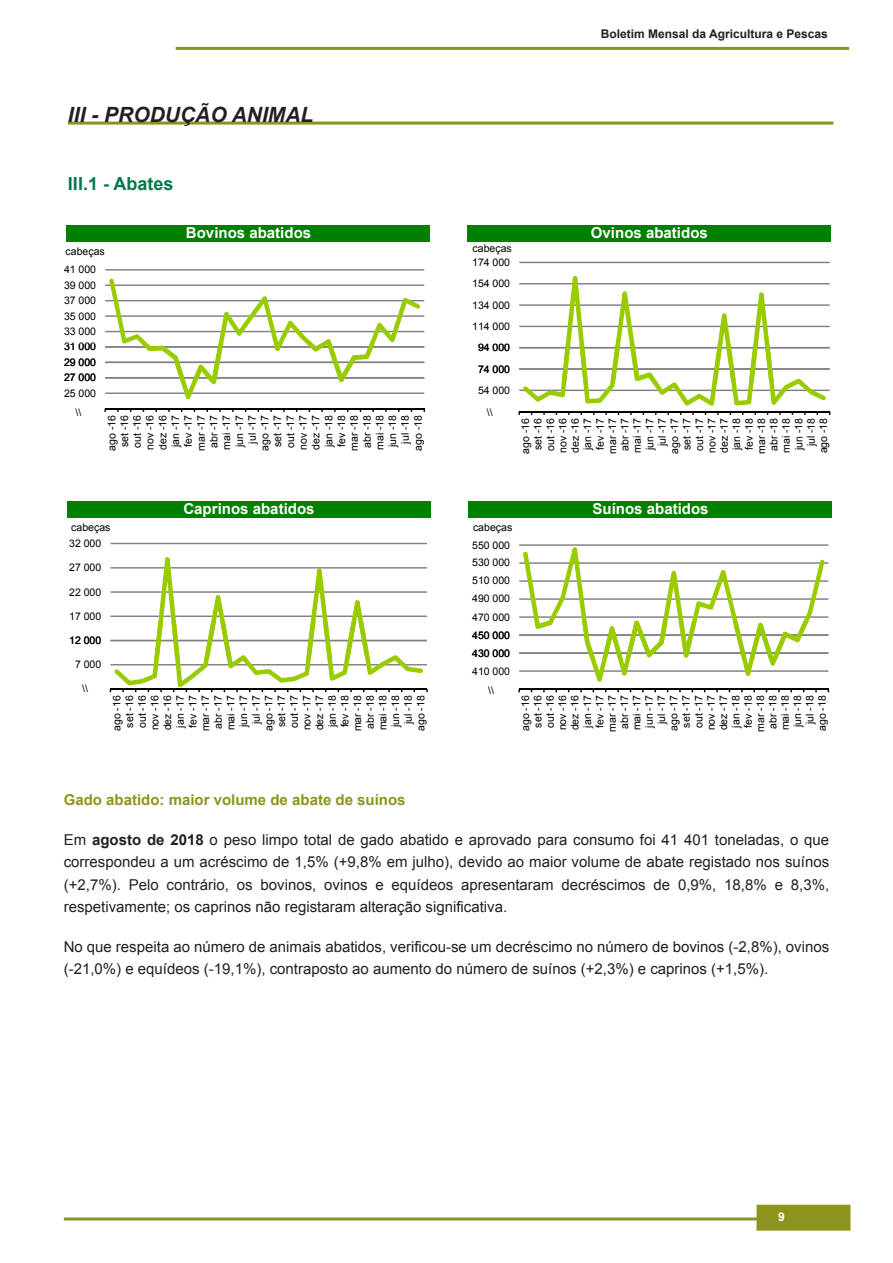
<style>
.page{position:relative;width:893px;height:1263px;background:#fff}
.page>*{position:absolute;margin:0;border:0;box-sizing:border-box;transform-origin:0 0}
.t1{font:italic 700 21px "Arial";color:#231f20}
.t2{font:700 18px "Arial";color:#007a48}
.t3{font:15px/22.5px "Arial";color:#231f20;text-align:justify}
.t4{font:700 15px "Arial";color:#fff}
.t5{font:700 15px "Arial";color:#8d941e}
.t6{font:700 12px "Arial";color:#231f20}
.t7{font:700 12px "Arial";color:#fff}
.t8{font:10.5px/12.8px "Arial";color:#000;text-align:right}
.s1{font-weight:700}
</style>
<div class="page">
<hr style="left:64px;top:1217px;width:765px;height:3px;background:#8d941e">
<div style="left:756px;top:1205px;width:94px;height:26px;background:#8d941e;border:2px solid #8d941e"></div>
<hr style="left:176px;top:47px;width:673px;height:3px;background:#8d941e">
<hr style="left:68px;top:122px;width:765px;height:3px;background:#8d941e">
<div style="left:66px;top:225px;width:364px;height:17px;background:#008000"></div>
<hr style="left:105px;top:269px;width:319px;height:2px;background:#808080">
<hr style="left:105px;top:284px;width:319px;height:2px;background:#808080">
<hr style="left:105px;top:300px;width:319px;height:1px;background:#808080">
<hr style="left:105px;top:315px;width:319px;height:2px;background:#808080">
<hr style="left:105px;top:331px;width:319px;height:1px;background:#808080">
<hr style="left:105px;top:346px;width:319px;height:2px;background:#808080">
<hr style="left:105px;top:362px;width:319px;height:1px;background:#808080">
<hr style="left:105px;top:377px;width:319px;height:2px;background:#808080">
<hr style="left:105px;top:392px;width:319px;height:2px;background:#808080">
<hr style="left:105px;top:408px;width:319px;height:1px;background:#000">
<svg style="left:109px;top:279px;width:311px;height:120px"></svg>
<div style="left:467px;top:225px;width:364px;height:17px;background:#008000"></div>
<hr style="left:519px;top:262px;width:311px;height:1px;background:#808080">
<hr style="left:519px;top:283px;width:311px;height:1px;background:#808080">
<hr style="left:519px;top:304px;width:311px;height:2px;background:#808080">
<hr style="left:519px;top:326px;width:311px;height:1px;background:#808080">
<hr style="left:519px;top:347px;width:311px;height:1px;background:#808080">
<hr style="left:519px;top:368px;width:311px;height:2px;background:#808080">
<hr style="left:519px;top:390px;width:311px;height:1px;background:#808080">
<hr style="left:519px;top:411px;width:311px;height:1px;background:#000">
<svg style="left:523px;top:276px;width:303px;height:130px"></svg>
<div style="left:67px;top:501px;width:364px;height:17px;background:#008000"></div>
<hr style="left:110px;top:543px;width:317px;height:1px;background:#808080">
<svg style="left:110px;top:557px;width:318px;height:135px"></svg>
<div style="left:468px;top:501px;width:364px;height:17px;background:#008000"></div>
<hr style="left:519px;top:544px;width:309px;height:2px;background:#808080">
<hr style="left:519px;top:562px;width:309px;height:2px;background:#808080">
<hr style="left:519px;top:580px;width:309px;height:2px;background:#808080">
<hr style="left:519px;top:598px;width:309px;height:2px;background:#808080">
<hr style="left:519px;top:616px;width:309px;height:2px;background:#808080">
<hr style="left:519px;top:634px;width:309px;height:2px;background:#808080">
<hr style="left:519px;top:652px;width:309px;height:2px;background:#808080">
<hr style="left:519px;top:670px;width:309px;height:2px;background:#808080">
<hr style="left:519px;top:688px;width:309px;height:2px;background:#000">
<svg style="left:523px;top:547px;width:302px;height:135px"></svg>
<h1 class="t1" style="left:68px;top:101px;width:247px">III - PRODUÇÃO ANIMAL</h1>
<h2 class="t2" style="left:68px;top:171px;width:107px">III.1 - Abates</h2>
<p class="t8" style="left:66px;top:245px;width:41px">cabeças</p>
<p class="t8" style="left:64px;top:263px;width:34px">41 000</p>
<p class="t8" style="left:64px;top:279px;width:34px">39 000</p>
<p class="t8" style="left:64px;top:294px;width:34px">37 000</p>
<p class="t8" style="left:64px;top:310px;width:34px">35 000</p>
<p class="t8" style="left:64px;top:325px;width:34px">33 000</p>
<p class="t8" style="left:64px;top:340px;width:34px">31 000</p>
<p class="t8" style="left:64px;top:356px;width:34px">29 000</p>
<p class="t8" style="left:64px;top:371px;width:34px">27 000</p>
<p class="t8" style="left:64px;top:387px;width:34px">25 000</p>
<h3 class="t4" style="left:186px;top:223px;width:127px">Bovinos abatidos</h3>
<p class="t8" style="left:75px;top:406px;width:7px">\\</p>
<p class="t8" style="left:105px;top:451px;width:38px;rotate:-90deg">ago -16 set -16 out -16 nov -16 dez -16 jan -17 fev -17 mar -17 abr -17 mai -17 jun -17 jul -17 ago -17 set -17 out -17 nov -17 dez -17 jan -18 fev -18 mar -18 abr -18 mai -18 jun -18 jul -18 ago -18</p>
<h3 class="t4" style="left:183px;top:499px;width:133px">Caprinos abatidos</h3>
<p class="t8" style="left:71px;top:521px;width:41px">cabeças</p>
<p class="t8" style="left:69px;top:537px;width:34px">32 000</p>
<p class="t8" style="left:69px;top:561px;width:34px">27 000</p>
<p class="t8" style="left:69px;top:586px;width:34px">22 000</p>
<p class="t8" style="left:69px;top:610px;width:34px">17 000</p>
<p class="t8" style="left:69px;top:634px;width:34px">12 000</p>
<p class="t8" style="left:75px;top:658px;width:28px">7 000</p>
<p class="t8" style="left:82px;top:682px;width:7px">\\</p>
<p class="t8" style="left:111px;top:731px;width:38px;rotate:-90deg">ago -16 set -16 out -16 nov -16 dez -16 jan -17 fev -17 mar -17 abr -17 mai -17 jun -17 jul -17 ago -17 set -17 out -17 nov -17 dez -17 jan -18 fev -18 mar -18 abr -18 mai -18 jun -18 jul -18 ago -18</p>
<p class="t6" style="left:601px;top:26px;width:228px">Boletim Mensal da Agricultura e Pescas</p>
<p class="t8" style="left:473px;top:242px;width:41px">cabeças</p>
<p class="t8" style="left:472px;top:256px;width:39px">174 000</p>
<p class="t8" style="left:472px;top:277px;width:39px">154 000</p>
<p class="t8" style="left:472px;top:299px;width:39px">134 000</p>
<p class="t8" style="left:472px;top:320px;width:39px">114 000</p>
<p class="t8" style="left:478px;top:341px;width:34px">94 000</p>
<p class="t8" style="left:478px;top:363px;width:34px">74 000</p>
<p class="t8" style="left:478px;top:384px;width:34px">54 000</p>
<p class="t8" style="left:487px;top:406px;width:7px">\\</p>
<h3 class="t4" style="left:591px;top:223px;width:118px">Ovinos abatidos</h3>
<p class="t8" style="left:519px;top:454px;width:38px;rotate:-90deg">ago -16 set -16 out -16 nov -16 dez -16 jan -17 fev -17 mar -17 abr -17 mai -17 jun -17 jul -17 ago -17 set -17 out -17 nov -17 dez -17 jan -18 fev -18 mar -18 abr -18 mai -18 jun -18 jul -18 ago -18</p>
<p class="t8" style="left:473px;top:521px;width:41px">cabeças</p>
<p class="t8" style="left:472px;top:538px;width:39px">550 000</p>
<p class="t8" style="left:472px;top:556px;width:39px">530 000</p>
<p class="t8" style="left:472px;top:574px;width:39px">510 000</p>
<p class="t8" style="left:472px;top:592px;width:39px">490 000</p>
<p class="t8" style="left:472px;top:611px;width:39px">470 000</p>
<p class="t8" style="left:472px;top:629px;width:39px">450 000</p>
<p class="t8" style="left:472px;top:647px;width:39px">430 000</p>
<p class="t8" style="left:472px;top:665px;width:39px">410 000</p>
<p class="t8" style="left:488px;top:684px;width:7px">\\</p>
<h3 class="t4" style="left:593px;top:499px;width:118px">Suínos abatidos</h3>
<p class="t8" style="left:519px;top:732px;width:38px;line-height:12.3px;rotate:-90deg">ago -16 set -16 out -16 nov -16 dez -16 jan -17 fev -17 mar -17 abr -17 mai -17 jun -17 jul -17 ago -17 set -17 out -17 nov -17 dez -17 jan -18 fev -18 mar -18 abr -18 mai -18 jun -18 jul -18 ago -18</p>
<h3 class="t5" style="left:64px;top:790px;width:343px">Gado abatido: maior volume de abate de suínos</h3>
<p class="t3" style="left:64px;top:828px;width:767px">Em <span class="s1">agosto de 2018</span> o peso limpo total de gado abatido e aprovado para consumo foi 41 401 toneladas, o que correspondeu a um acréscimo de 1,5% (+9,8% em julho), devido ao maior volume de abate registado nos suínos (+2,7%). Pelo contrário, os bovinos, ovinos e equídeos apresentaram decréscimos de 0,9%, 18,8% e 8,3%, respetivamente; os caprinos não registaram alteração significativa.</p>
<h3 class="t3" style="left:64px;top:935px;width:767px">No que respeita ao número de animais abatidos, verificou-se um decréscimo no número de bovinos (-2,8%), ovinos (-21,0%) e equídeos (-19,1%), contraposto ao aumento do número de suínos (+2,3%) e caprinos (+1,5%).</h3>
<p class="t7" style="left:778px;top:1208px;width:8px">9</p>
</div>
